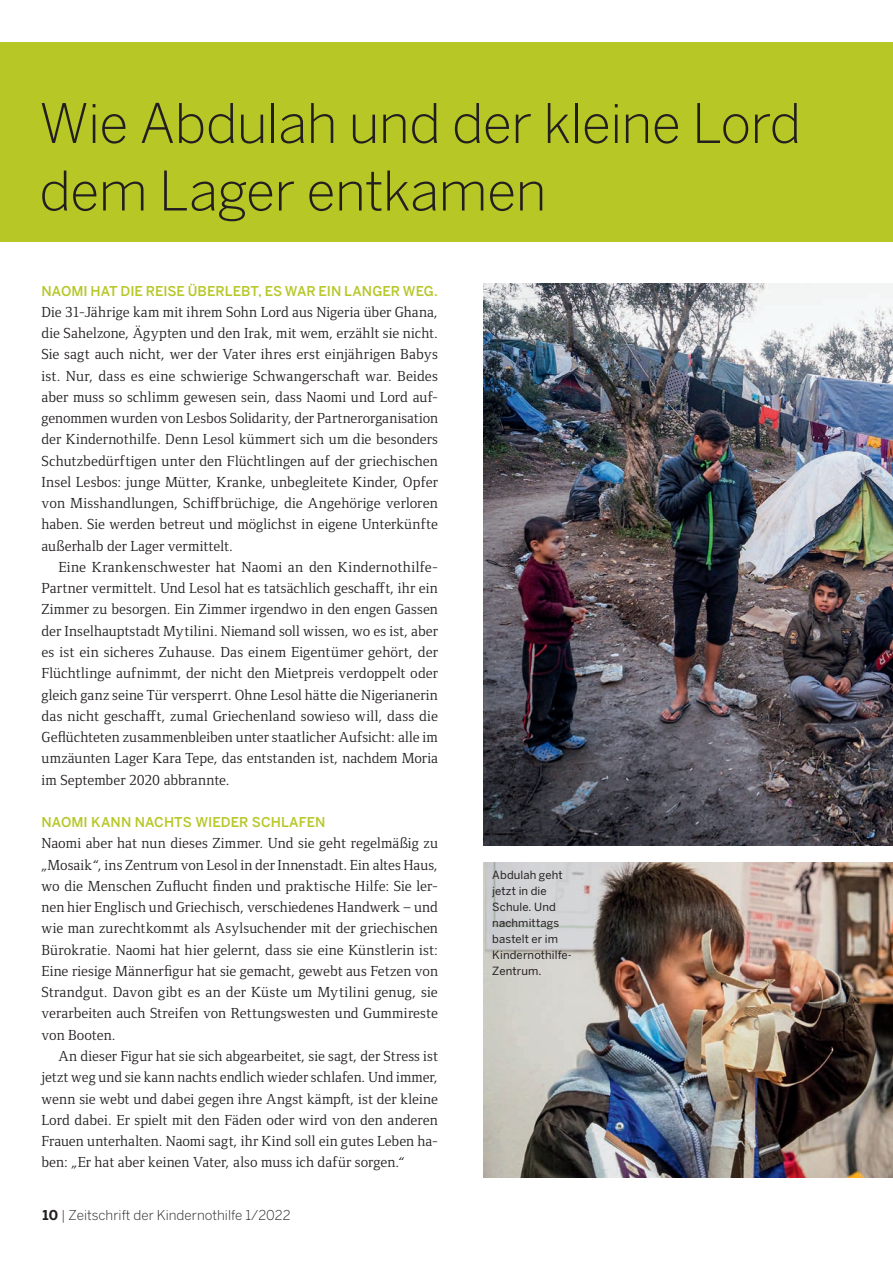
<style>
.page{position:relative;width:893px;height:1263px;background:#fff}
.page>*{position:absolute;margin:0;border:0;box-sizing:border-box;transform-origin:0 0}
.t1{font:300 54px/67.5px "Benton Sans";letter-spacing:-.015em;color:#231f20}
.t2{font:15px/21.3px "Foundry Form Serif";letter-spacing:.005em;color:#231f20;text-align:justify}
.t3{font:500 13.5px "Benton Sans";letter-spacing:.005em;color:#b6c726}
.t4{font:300 13.5px "Benton Sans";color:#231f20}
.t5{font:11.25px/15.9px "Benton Sans";letter-spacing:.01em;color:#231f20}
.s1{font-weight:700}
</style>
<div class="page">
<div style="left:0;top:43px;width:893px;height:199px;background:#b6c726"></div>
<img style="left:484px;top:284px;width:409px;height:562px">
<img style="left:484px;top:863px;width:409px;height:315px">
<h1 class="t1" style="left:39px;top:89px;width:763px">Wie Abdulah und der kleine Lord dem Lager entkamen</h1>
<p class="t3" style="left:42px;top:283px;width:398px">NAOMI HAT DIE REISE ÜBERLEBT, ES WAR EIN LANGER WEG.</p>
<p class="t2" style="left:42px;top:300px;width:398px">Die 31-Jährige kam mit ihrem Sohn Lord aus Nigeria über Ghana, die Sahelzone, Ägypten und den Irak, mit wem, erzählt sie nicht.<br>Sie sagt auch nicht, wer der Vater ihres erst einjährigen Babys ist. Nur, dass es eine schwierige Schwangerschaft war. Beides aber muss so schlimm gewesen sein, dass Naomi und Lord auf&shy;genommen wurden von Lesbos Solidarity, der Partnerorganisation der Kindernothilfe. Denn Lesol kümmert sich um die besonders Schutzbedürftigen unter den Flüchtlingen auf der griechischen Insel Lesbos: junge Mütter, Kranke, unbegleitete Kinder, Opfer von Misshandlungen, Schiffbrüchige, die Angehörige verloren haben. Sie werden betreut und möglichst in eigene Unterkünfte außerhalb der Lager vermittelt.</p>
<p class="t2" style="left:42px;top:555px;width:398px;text-indent:17px">Eine Krankenschwester hat Naomi an den Kindernothilfe-Partner vermittelt. Und Lesol hat es tatsächlich geschafft, ihr ein Zimmer zu besorgen. Ein Zimmer irgendwo in den engen Gassen der Inselhauptstadt Mytilini. Niemand soll wissen, wo es ist, aber es ist ein sicheres Zuhause. Das einem Eigentümer gehört, der Flüchtlinge aufnimmt, der nicht den Mietpreis verdoppelt oder gleich ganz seine Tür versperrt. Ohne Lesol hätte die Nigerianerin das nicht geschafft, zumal Griechenland sowieso will, dass die Geflüchteten zusammenbleiben unter staatlicher Aufsicht: alle im umzäunten Lager Kara Tepe, das entstanden ist, nachdem Moria im September 2020 abbrannte.</p>
<p class="t3" style="left:42px;top:814px;width:285px">NAOMI KANN NACHTS WIEDER SCHLAFEN</p>
<p class="t2" style="left:42px;top:832px;width:398px">Naomi aber hat nun dieses Zimmer. Und sie geht regelmäßig zu „Mosaik“, ins Zentrum von Lesol in der Innenstadt. Ein altes Haus, wo die Menschen Zuflucht finden und praktische Hilfe: Sie ler&shy;nen hier Englisch und Griechisch, verschiedenes Handwerk – und wie man zurechtkommt als Asylsuchender mit der griechischen Bürokratie. Naomi hat hier gelernt, dass sie eine Künstlerin ist:<br>Eine riesige Männerfigur hat sie gemacht, gewebt aus Fetzen von Strandgut. Davon gibt es an der Küste um Mytilini genug, sie verarbeiten auch Streifen von Rettungswesten und Gummireste von Booten.</p>
<p class="t2" style="left:42px;top:1044px;width:398px;text-indent:17px">An dieser Figur hat sie sich abgearbeitet, sie sagt, der Stress ist jetzt weg und sie kann nachts endlich wieder schlafen. Und immer, wenn sie webt und dabei gegen ihre Angst kämpft, ist der kleine Lord dabei. Er spielt mit den Fäden oder wird von den anderen Frauen unterhalten. Naomi sagt, ihr Kind soll ein gutes Leben ha&shy;ben: „Er hat aber keinen Vater, also muss ich dafür sorgen.“</p>
<p class="t4" style="left:43px;top:1207px;width:250px"><span class="s1">10</span> | Zeitschrift der Kindernothilfe 1/2022</p>
<p class="t5" style="left:492px;top:867px;width:81px">Abdulah geht jetzt in die<br>Schule. Und nachmittags bastelt er im<br>Kindernothilfe-<br>Zentrum.</p>
</div>
